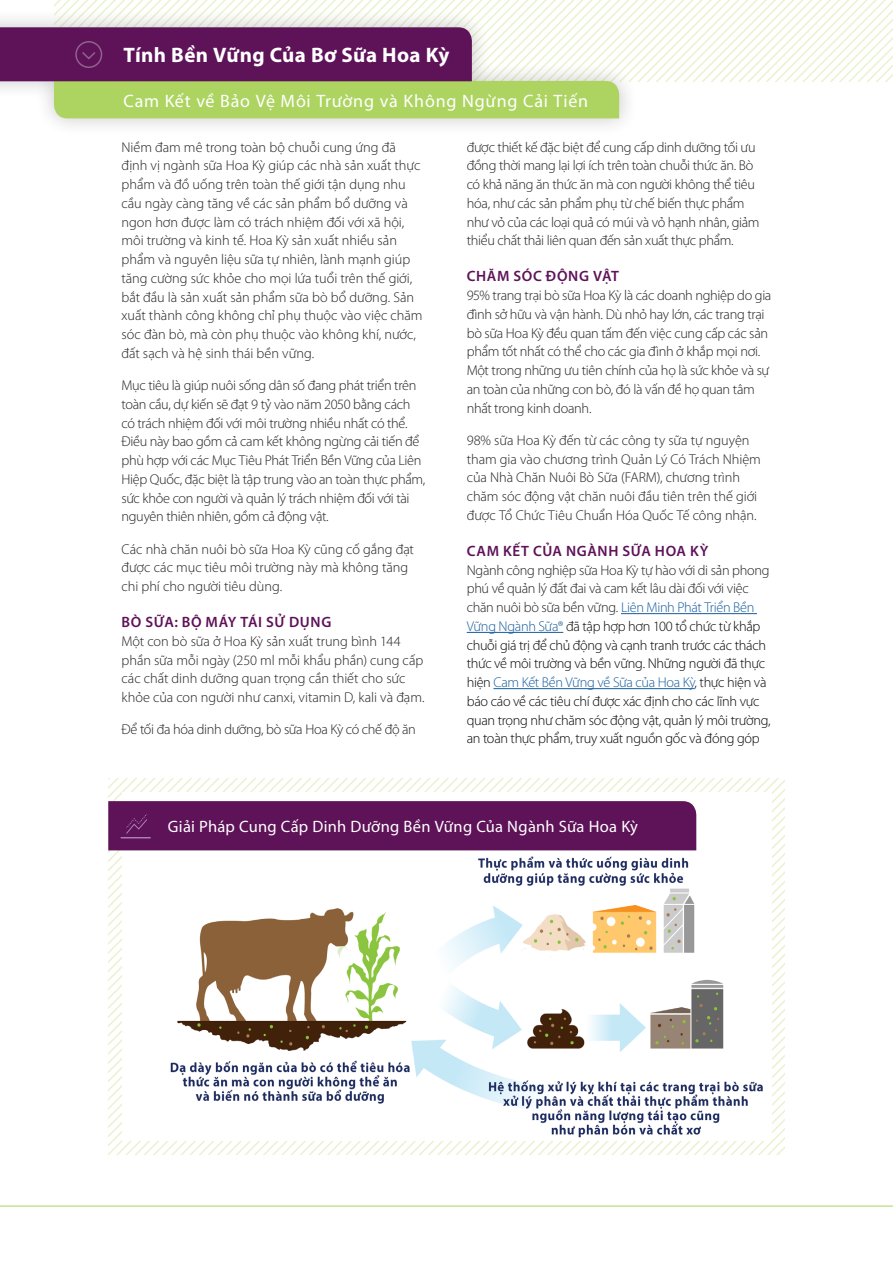
<style>
.page{position:relative;width:893px;height:1263px;background:#fff}
.page>*{position:absolute;margin:0;border:0;box-sizing:border-box;transform-origin:0 0}
.t1{font:700 21px "Myriad Pro";letter-spacing:.02em;color:#fff}
.Subtitle{font:18px "Myriad Pro";letter-spacing:.045em;color:#fff}
._2020_infographic_he{font:16.5px "Myriad Pro";letter-spacing:.015em;color:#fff}
.Body_Copy_Level_2_Su{font:600 15px "Myriad Pro";letter-spacing:.04em;color:#5e1258}
.Body_Copy{font:300 14.25px/18.8px "Myriad Pro";letter-spacing:-.01em;color:#231f20}
.Body_Copy-2{font:300 14.25px/18.8px "Myriad Pro";letter-spacing:-.02em;color:#040503}
.s1{color:#231f20}
.s2{color:#175d9e}
</style>
<div class="page">
<hr style="left:0;top:1206px;width:893px;height:1px;background:#add461">
<div style="left:0;top:8px;width:638px;height:129px;background:#231f20;opacity:.25"></div>
<svg style="left:0;top:0;width:893px;height:118px"></svg>
<hr style="left:621px;top:613px;width:136px;height:1px;background:#175d9e">
<hr style="left:467px;top:632px;width:96px;height:1px;background:#175d9e">
<hr style="left:493px;top:688px;width:202px;height:1px;background:#175d9e">
<svg style="left:108px;top:779px;width:677px;height:376px"></svg>
<div style="left:122px;top:792px;width:649px;height:349px;background:#fff"></div>
<img style="left:130px;top:849px;width:633px;height:289px">
<div style="left:108px;top:801px;width:588px;height:49px;background:#5e1258"></div>
<hr style="left:121px;top:837px;width:30px;height:1px;background:#aa80b9">
<p class="t1" style="left:123px;top:41px;width:327px">Tính Bền Vững Của Bơ Sữa Hoa Kỳ</p>
<p class="Subtitle" style="left:123px;top:90px;width:466px">Cam Kết về Bảo Vệ Môi Trường và Không Ngừng Cải Tiến</p>
<p class="Body_Copy" style="left:122px;top:137px;width:302px">Niềm đam mê trong toàn bộ chuỗi cung ứng đã định vị ngành sữa Hoa Kỳ giúp các nhà sản xuất thực phẩm và đồ uống trên toàn thế giới tận dụng nhu cầu ngày càng tăng về các sản phẩm bổ dưỡng và ngon hơn được làm có trách nhiệm đối với xã hội, môi trường và kinh tế. Hoa Kỳ sản xuất nhiều sản phẩm và nguyên liệu sữa tự nhiên, lành mạnh giúp tăng cường sức khỏe cho mọi lứa tuổi trên thế giới, bắt đầu là sản xuất sản phẩm sữa bò bổ dưỡng. Sản xuất thành công không chỉ phụ thuộc vào việc chăm sóc đàn bò, mà còn phụ thuộc vào không khí, nước, đất sạch và hệ sinh thái bền vững.</p>
<p class="Body_Copy" style="left:122px;top:376px;width:305px">Mục tiêu là giúp nuôi sống dân số đang phát triển trên toàn cầu, dự kiến sẽ đạt 9 tỷ vào năm 2050 bằng cách có trách nhiệm đối với môi trường nhiều nhất có thể.<br>Điều này bao gồm cả cam kết không ngừng cải tiến để phù hợp với các Mục Tiêu Phát Triển Bền Vững của Liên Hiệp Quốc, đặc biệt là tập trung vào an toàn thực phẩm, sức khỏe con người và quản lý trách nhiệm đối với tài nguyên thiên nhiên, gồm cả động vật.</p>
<p class="Body_Copy" style="left:122px;top:539px;width:294px">Các nhà chăn nuôi bò sữa Hoa Kỳ cũng cố gắng đạt được các mục tiêu môi trường này mà không tăng chi phí cho người tiêu dùng.</p>
<p class="Body_Copy_Level_2_Su" style="left:122px;top:613px;width:211px">BÒ SỮA: BỘ MÁY TÁI SỬ DỤNG</p>
<p class="Body_Copy" style="left:122px;top:632px;width:305px">Một con bò sữa ở Hoa Kỳ sản xuất trung bình 144 phần sữa mỗi ngày (250 ml mỗi khẩu phần) cung cấp các chất dinh dưỡng quan trọng cần thiết cho sức khỏe của con người như canxi, vitamin D, kali và đạm.</p>
<p class="Body_Copy" style="left:122px;top:720px;width:296px">Để tối đa hóa dinh dưỡng, bò sữa Hoa Kỳ có chế độ ăn</p>
<p class="Body_Copy" style="left:467px;top:137px;width:294px">được thiết kế đặc biệt để cung cấp dinh dưỡng tối ưu đồng thời mang lại lợi ích trên toàn chuỗi thức ăn. Bò có khả năng ăn thức ăn mà con người không thể tiêu hóa, như các sản phẩm phụ từ chế biến thực phẩm như vỏ của các loại quả có múi và vỏ hạnh nhân, giảm thiểu chất thải liên quan đến sản xuất thực phẩm.</p>
<p class="Body_Copy_Level_2_Su" style="left:467px;top:267px;width:154px">CHĂM SÓC ĐỘNG VẬT</p>
<p class="Body_Copy" style="left:467px;top:286px;width:306px">95% trang trại bò sữa Hoa Kỳ là các doanh nghiệp do gia đình sở hữu và vận hành. Dù nhỏ hay lớn, các trang trại bò sữa Hoa Kỳ đều quan tấm đến việc cung cấp các sản phẩm tốt nhất có thể cho các gia đình ở khắp mọi nơi.<br>Một trong những ưu tiên chính của họ là sức khỏe và sự an toàn của những con bò, đó là vấn đề họ quan tâm nhất trong kinh doanh.</p>
<p class="Body_Copy" style="left:467px;top:431px;width:296px">98% sữa Hoa Kỳ đến từ các công ty sữa tự nguyện tham gia vào chương trình Quản Lý Có Trách Nhiệm của Nhà Chăn Nuôi Bò Sữa (FARM), chương trình chăm sóc động vật chăn nuôi đầu tiên trên thế giới được Tổ Chức Tiêu Chuẩn Hóa Quốc Tế công nhận.</p>
<p class="Body_Copy_Level_2_Su" style="left:467px;top:541px;width:243px">CAM KẾT CỦA NGÀNH SỮA HOA KỲ</p>
<p class="Body_Copy-2" style="left:467px;top:560px;width:305px"><span class="s1">Ngành công nghiệp sữa Hoa Kỳ tự hào với di sản phong phú về quản lý đất đai và cam kết lâu dài đối với việc chăn nuôi bò sữa bền vững.</span> <span class="s2">Liên Minh Phát Triển Bền Vững Ngành Sữa®</span> đã tập hợp hơn 100 tổ chức từ khắp chuỗi giá trị để chủ động và cạnh tranh trước các thách thức về môi trường và bền vững. Những người đã thực hiện <span class="s2">Cam Kết Bền Vững về Sữa của Hoa Kỳ</span>, thực hiện và báo cáo về các tiêu chí được xác định cho các lĩnh vực quan trọng như chăm sóc động vật, quản lý môi trường, an toàn thực phẩm, truy xuất nguồn gốc và đóng góp</p>
<p class="_2020_infographic_he" style="left:168px;top:816px;width:472px">Giải Pháp Cung Cấp Dinh Dưỡng Bền Vững Của Ngành Sữa Hoa Kỳ</p>
</div>
